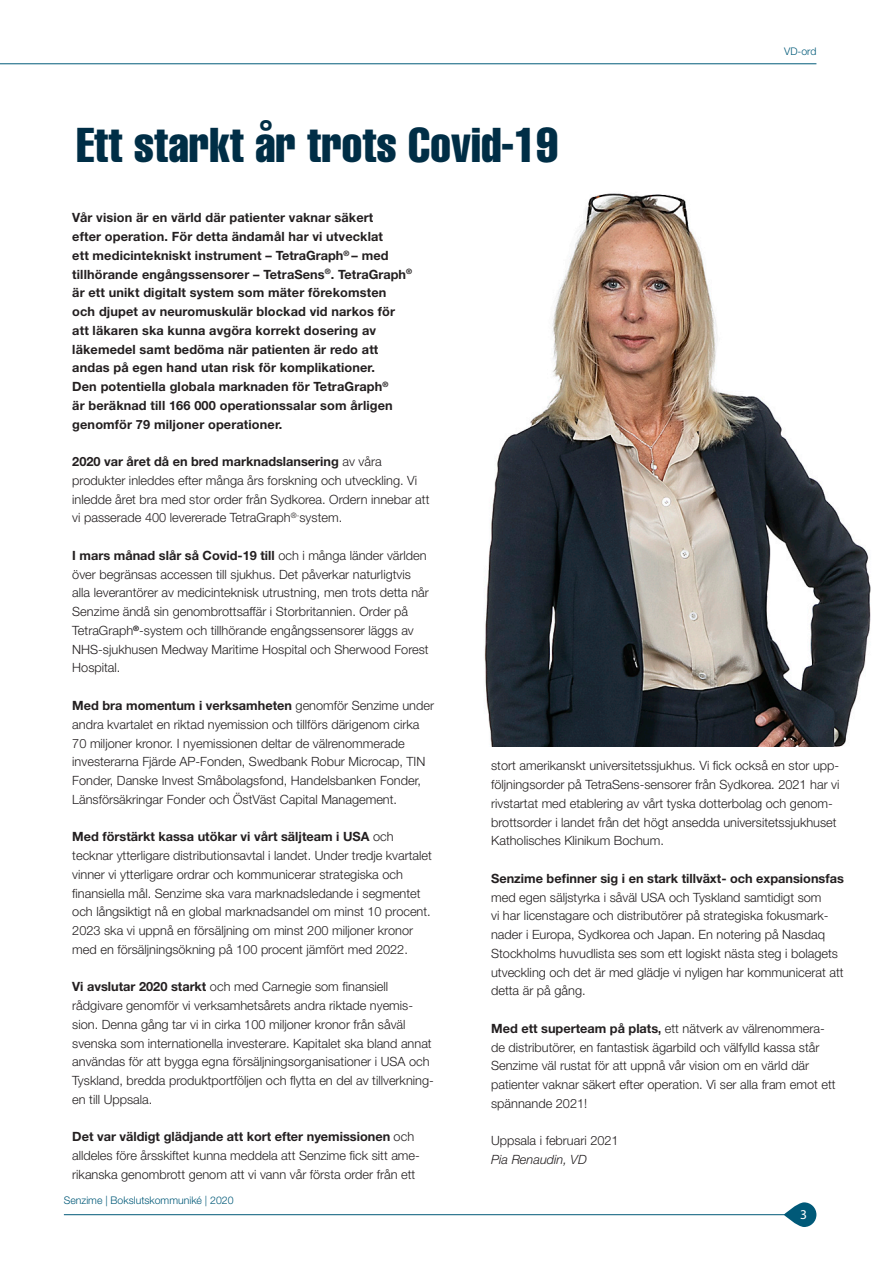
<style>
.page{position:relative;width:893px;height:1263px;background:#fff}
.page>*{position:absolute;margin:0;border:0;box-sizing:border-box;transform-origin:0 0}
.Bröd{font:48px "Helvetica LT Std Comp";color:#002e46}
.t1{font:13.5px "Myriad Pro";color:#fff}
.Bröd-2{font:300 12.75px/18.8px "Helvetica Neue LT Std";color:#231f20}
.Bröd-3{font:700 12.75px/18.8px "Helvetica Neue LT Std";letter-spacing:.01em;color:#231f20}
.Bröd-4{font:italic 300 12.75px "Helvetica Neue LT Std";color:#231f20}
.Bröd-5{font:300 10.5px "Helvetica Neue LT Std";color:#005978}
.s1{font-weight:700}
.s2{font-weight:700;font-stretch:condensed}
</style>
<div class="page">
<hr style="left:64px;top:1214px;width:723px;height:1px;background:#005978">
<svg style="left:784px;top:1202px;width:32px;height:25px"></svg>
<img style="left:484px;top:193px;width:387px;height:553px">
<hr style="left:0;top:64px;width:816px;height:1px;background:#025b7a">
<p class="Bröd" style="left:77px;top:115px;width:483px">Ett starkt år trots Covid-19</p>
<p class="Bröd-5" style="left:784px;top:45px;width:34px">VD-ord</p>
<p class="Bröd-3" style="left:72px;top:208px;width:341px">Vår vision är en värld där patienter vaknar säkert<br>efter operation. För detta ändamål har vi utvecklat<br>ett medicintekniskt instrument – TetraGraph<sup>®</sup> – med tillhörande engångssensorer – TetraSens<sup>®</sup>. TetraGraph<sup>® </sup>är ett unikt digitalt system som mäter förekomsten och djupet av neuromuskulär blockad vid narkos för att läkaren ska kunna avgöra korrekt dosering av läkemedel samt bedöma när patienten är redo att andas på egen hand utan risk för komplikationer.<br>Den potentiella globala marknaden för TetraGraph<sup>®<br></sup>är beräknad till 166 000 operationssalar som årligen genomför 79 miljoner operationer.</p>
<p class="Bröd-2" style="left:72px;top:452px;width:359px"><span class="s1">2020 var året då en bred marknadslansering</span> av våra produkter inleddes efter många års forskning och utveckling. Vi inledde året bra med stor order från Sydkorea. Ordern innebar att vi passerade 400 levererade TetraGraph<sup>®-</sup>system.</p>
<p class="Bröd-2" style="left:72px;top:546px;width:358px"><span class="s1">I mars månad slår så Covid-19 till</span> och i många länder världen över begränsas accessen till sjukhus. Det påverkar naturligtvis alla leverantörer av medicinteknisk utrustning, men trots detta når Senzime ändå sin genombrottsaffär i Storbritannien. Order på TetraGraph<sup>®</sup>-system och tillhörande engångssensorer läggs av NHS-sjukhusen Medway Maritime Hospital och Sherwood Forest Hospital.</p>
<p class="Bröd-2" style="left:72px;top:696px;width:363px"><span class="s1">Med bra momentum i verksamheten</span> genomför Senzime under andra kvartalet en riktad nyemission och tillförs därigenom cirka 70 miljoner kronor. I nyemissionen deltar de välrenommerade investerarna Fjärde AP-Fonden, Swedbank Robur Microcap, TIN Fonder, Danske Invest Småbolagsfond, Handelsbanken Fonder, Länsförsäkringar Fonder och ÖstVäst Capital Management.</p>
<p class="Bröd-2" style="left:72px;top:827px;width:361px"><span class="s1">Med förstärkt kassa utökar vi vårt säljteam i USA</span> och tecknar ytterligare distributionsavtal i landet. Under tredje kvartalet vinner vi ytterligare ordrar och kommunicerar strategiska och finansiella mål. Senzime ska vara marknadsledande i segmentet och långsiktigt nå en global marknadsandel om minst 10 procent.<br>2023 ska vi uppnå en försäljning om minst 200 miljoner kronor med en försäljningsökning på 100 procent jämfört med 2022.</p>
<p class="Bröd-2" style="left:72px;top:977px;width:363px"><span class="s1">Vi avslutar 2020 starkt</span> och med Carnegie som finansiell rådgivare genomför vi verksamhetsårets andra riktade nyemis&shy;sion. Denna gång tar vi in cirka 100 miljoner kronor från såväl svenska som internationella investerare. Kapitalet ska bland annat användas för att bygga egna försäljningsorganisationer i USA och Tyskland, bredda produktportföljen och flytta en del av tillverkning&shy;en till Uppsala.</p>
<p class="Bröd-2" style="left:72px;top:1127px;width:349px"><span class="s1">Det var väldigt glädjande att kort efter nyemissionen</span> och alldeles före årsskiftet kunna meddela att Senzime fick sitt ame&shy;rikanska genombrott genom att vi vann vår första order från ett</p>
<p class="Bröd-5" style="left:64px;top:1194px;width:171px">Senzime | Bokslutskommuniké | 2020</p>
<p class="Bröd-2" style="left:491px;top:756px;width:350px">stort amerikanskt universitetssjukhus. Vi fick också en stor upp&shy;följningsorder på TetraSens-sensorer från Sydkorea. 2021 har vi rivstartat med etablering av vårt tyska dotterbolag och genom&shy;brottsorder i landet från det högt ansedda universitetssjukhuset Katholisches Klinikum Bochum.</p>
<p class="Bröd-2" style="left:491px;top:869px;width:354px"><span class="s1">Senzime befinner sig i en stark tillväxt- och expansionsfas </span>med egen säljstyrka i såväl USA och Tyskland samtidigt som<br>vi har licenstagare och distributörer på strategiska fokusmark&shy;nader i Europa, Sydkorea och Japan. En notering på Nasdaq Stockholms huvudlista ses som ett logiskt nästa steg i bolagets utveckling och det är med glädje vi nyligen har kommunicerat att detta är på gång.</p>
<p class="Bröd-2" style="left:491px;top:1019px;width:346px"><span class="s1">Med ett superteam på plats</span><span class="s2">,</span> ett nätverk av välrenommera&shy;de distributörer, en fantastisk ägarbild och välfylld kassa står Senzime väl rustat för att uppnå vår vision om en värld där patienter vaknar säkert efter operation. Vi ser alla fram emot ett spännande 2021!</p>
<p class="Bröd-2" style="left:491px;top:1131px;width:129px">Uppsala i februari 2021</p>
<p class="Bröd-4" style="left:491px;top:1152px;width:97px">Pia Renaudin, VD</p>
<p class="t1" style="left:800px;top:1206px;width:8px">3</p>
</div>
